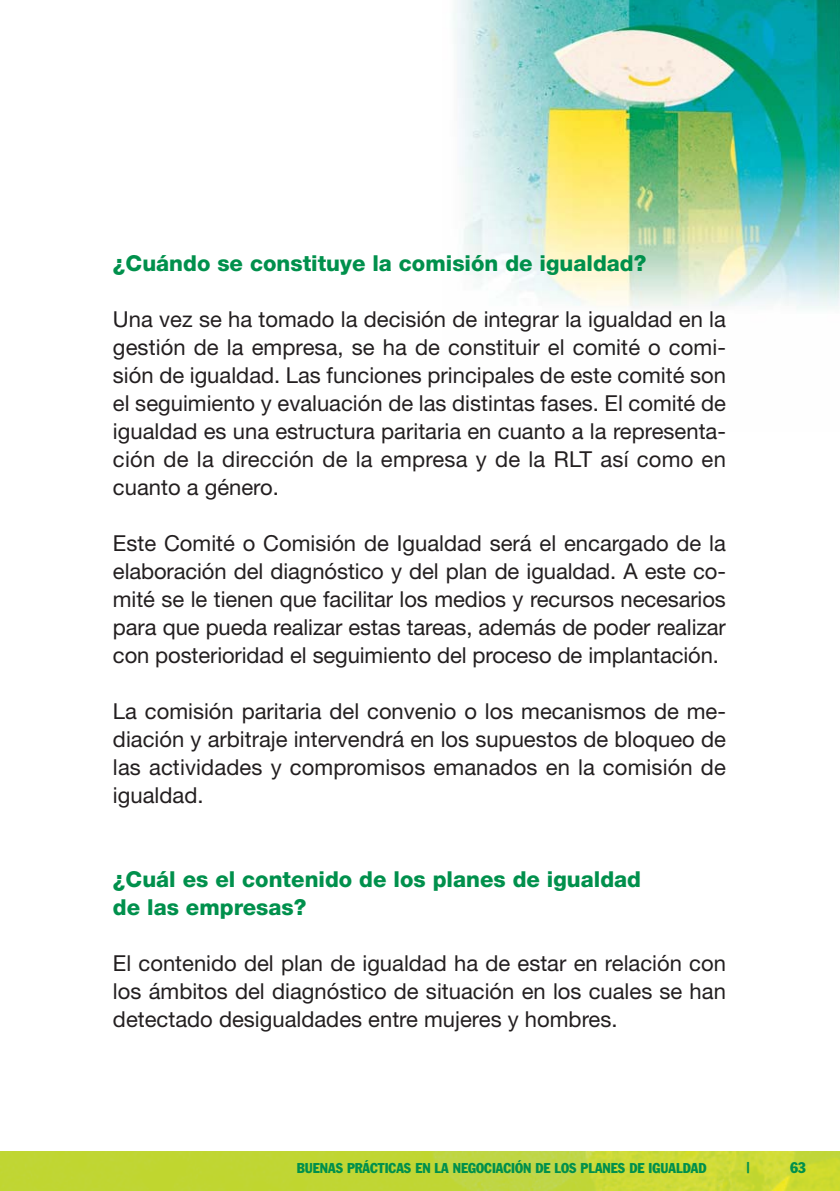
<style>
.page{position:relative;width:840px;height:1191px;background:#fff}
.page>*{position:absolute;margin:0;border:0;box-sizing:border-box;transform-origin:0 0}
.t1{font:22px/28px "Helvetica Neue";color:#231f20;text-align:justify}
.t2{font:800 22px/28px "Helvetica Neue";color:#00904c}
.t3{font:condensed 15.2px "Franklin Gothic";color:#00904c}
.t4{font:condensed 14px "Franklin Gothic";color:#00904c}
</style>
<div class="page">
<img style="left:453px;top:0;width:386px;height:309px">
<img style="left:0;top:1151px;width:839px;height:40px">
<p class="t2" style="left:113px;top:251px;width:534px">¿Cuándo se constituye la comisión de igualdad?</p>
<p class="t1" style="left:113px;top:307px;width:614px">Una vez se ha tomado la decisión de integrar la igualdad en la gestión de la empresa, se ha de constituir el comité o comi&shy;sión de igualdad. Las funciones principales de este comité son el seguimiento y evaluación de las distintas fases. El comité de igualdad es una estructura paritaria en cuanto a la representa&shy;ción de la dirección de la empresa y de la RLT así como en cuanto a género.</p>
<p class="t1" style="left:113px;top:531px;width:614px">Este Comité o Comisión de Igualdad será el encargado de la elaboración del diagnóstico y del plan de igualdad. A este co&shy;mité se le tienen que facilitar los medios y recursos necesarios para que pueda realizar estas tareas, además de poder realizar con posterioridad el seguimiento del proceso de implantación.</p>
<p class="t1" style="left:113px;top:699px;width:614px">La comisión paritaria del convenio o los mecanismos de me&shy;diación y arbitraje intervendrá en los supuestos de bloqueo de las actividades y compromisos emanados en la comisión de igualdad.</p>
<p class="t2" style="left:113px;top:867px;width:529px">¿Cuál es el contenido de los planes de igualdad de las empresas?</p>
<p class="t1" style="left:113px;top:951px;width:614px">El contenido del plan de igualdad ha de estar en relación con los ámbitos del diagnóstico de situación en los cuales se han detectado desigualdades entre mujeres y hombres.</p>
<p class="t4" style="left:296px;top:1163px;width:411px">BUENAS PRÁCTICAS EN LA NEGOCIACIÓN DE LOS PLANES DE IGUALDAD</p>
<p class="t3" style="left:746px;top:1162px;width:5px">|</p>
<p class="t3" style="left:789px;top:1162px;width:17px">63</p>
</div>
